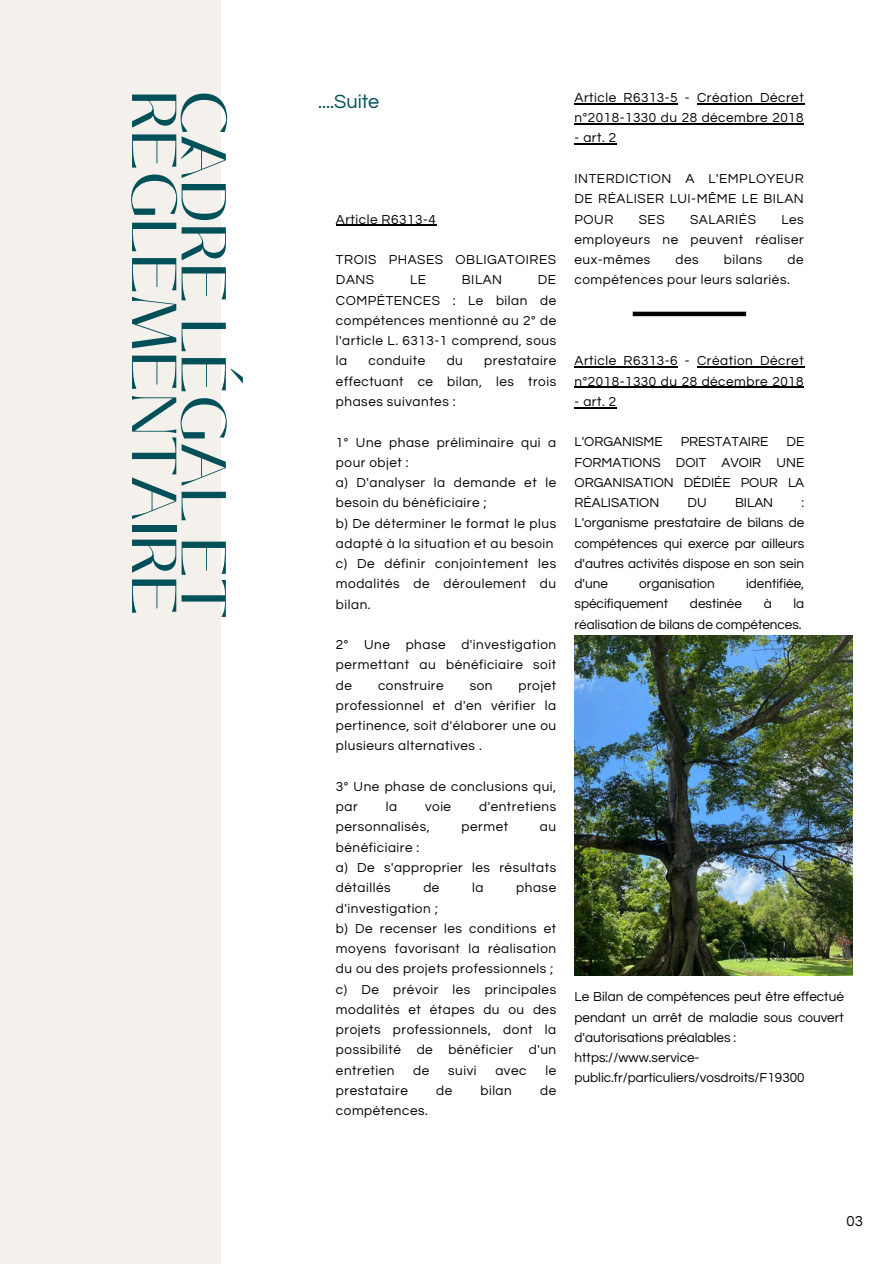
<style>
.page{position:relative;width:894px;height:1264px;background:#fff}
.page>*{position:absolute;margin:0;border:0;box-sizing:border-box;transform-origin:0 0}
.t1{font:63px/49.5px "Black Mango";color:#005059}
.t2{font:19.8px "Questrial";color:#005059}
.t3{font:15px "Questrial";color:#000}
.t4{font:13.5px/20.2px "Questrial";letter-spacing:.04em;color:#000;text-align:justify}
.t5{font:13.5px/20.2px "Questrial";color:#000;text-align:right}
</style>
<div class="page">
<div style="left:0;top:0;width:220px;height:1263px;background:#f4f0ec"></div>
<img style="left:574px;top:636px;width:278px;height:339px">
<hr style="left:336px;top:225px;width:100px;height:1px;background:#000">
<hr style="left:574px;top:103px;width:104px;height:1px;background:#000">
<hr style="left:696px;top:103px;width:108px;height:1px;background:#000">
<hr style="left:574px;top:123px;width:230px;height:1px;background:#000">
<hr style="left:574px;top:144px;width:42px;height:1px;background:#000">
<hr style="left:574px;top:366px;width:104px;height:1px;background:#000">
<hr style="left:696px;top:366px;width:108px;height:1px;background:#000">
<hr style="left:574px;top:387px;width:230px;height:1px;background:#000">
<hr style="left:574px;top:407px;width:42px;height:1px;background:#000">
<hr style="left:632px;top:312px;width:114px;height:4px;background:#000">
<p class="t1" style="left:228px;top:90px;width:529px;rotate:90deg">CADRE LÉGAL ET<br>RÈGLEMENTAIRE</p>
<p class="t2" style="left:318px;top:91px;width:63px">....Suite</p>
<p class="t4" style="left:336px;top:209px;width:101px">Article R6313-4</p>
<p class="t4" style="left:336px;top:250px;width:222px">TROIS PHASES OBLIGATOIRES<br>DANS</p>
<p class="t4" style="left:336px;top:270px;width:222px;text-indent:202px">DE COMPÉTENCES : Le bilan de compétences mentionné au 2° de l'article L. 6313-1 comprend, sous la</p>
<p class="t4" style="left:410px;top:270px;width:17px">LE</p>
<p class="t4" style="left:461px;top:270px;width:42px">BILAN</p>
<p class="t4" style="left:368px;top:351px;width:58px">conduite</p>
<p class="t4" style="left:446px;top:351px;width:18px">du</p>
<p class="t4" style="left:336px;top:351px;width:222px;text-indent:148px">prestataire effectuant ce bilan, les trois phases suivantes :</p>
<p class="t4" style="left:336px;top:432px;width:222px">1° Une phase préliminaire qui a pour objet :</p>
<p class="t4" style="left:336px;top:473px;width:222px">a) D'analyser la demande et le besoin du bénéficiaire ;</p>
<p class="t4" style="left:336px;top:513px;width:222px">b) De déterminer le format le plus adapté à la situation et au besoin</p>
<p class="t4" style="left:336px;top:554px;width:222px">c) De définir conjointement les modalités de déroulement du bilan.</p>
<p class="t4" style="left:336px;top:635px;width:222px">2° Une phase d'investigation permettant au bénéficiaire soit de</p>
<p class="t4" style="left:336px;top:675px;width:222px;text-indent:182px">projet professionnel et d'en vérifier la pertinence, soit d'élaborer une ou plusieurs alternatives .</p>
<p class="t4" style="left:336px;top:776px;width:222px">3° Une phase de conclusions qui, par</p>
<p class="t4" style="left:378px;top:675px;width:67px">construire</p>
<p class="t4" style="left:469px;top:675px;width:24px">son</p>
<p class="t4" style="left:385px;top:797px;width:13px">la</p>
<p class="t4" style="left:425px;top:797px;width:28px">voie</p>
<p class="t4" style="left:479px;top:797px;width:79px">d'entretiens</p>
<p class="t4" style="left:336px;top:817px;width:95px">personnalisés,</p>
<p class="t4" style="left:461px;top:817px;width:48px">permet</p>
<p class="t4" style="left:540px;top:817px;width:18px">au</p>
<p class="t4" style="left:336px;top:837px;width:85px">bénéficiaire :</p>
<p class="t4" style="left:336px;top:857px;width:222px">a) De s'approprier les résultats détaillés</p>
<p class="t4" style="left:423px;top:878px;width:18px">de</p>
<p class="t4" style="left:472px;top:878px;width:13px">la</p>
<p class="t4" style="left:516px;top:878px;width:41px">phase</p>
<p class="t4" style="left:336px;top:898px;width:104px">d'investigation ;</p>
<p class="t4" style="left:336px;top:918px;width:222px">b) De recenser les conditions et moyens favorisant la réalisation du ou des projets professionnels ;</p>
<p class="t4" style="left:336px;top:979px;width:222px">c) De prévoir les principales modalités et étapes du ou des projets professionnels, dont la possibilité de bénéficier d'un entretien</p>
<p class="t4" style="left:413px;top:1060px;width:18px">de</p>
<p class="t4" style="left:448px;top:1060px;width:30px">suivi</p>
<p class="t4" style="left:495px;top:1060px;width:33px">avec</p>
<p class="t4" style="left:545px;top:1060px;width:12px">le</p>
<p class="t4" style="left:336px;top:1080px;width:73px">prestataire</p>
<p class="t4" style="left:436px;top:1080px;width:18px">de</p>
<p class="t4" style="left:480px;top:1080px;width:33px">bilan</p>
<p class="t4" style="left:540px;top:1080px;width:18px">de</p>
<p class="t4" style="left:336px;top:1100px;width:93px">compétences.</p>
<p class="t4" style="left:574px;top:88px;width:230px">Article R6313-5 - Création Décret n°2018-1330 du 28 décembre 2018</p>
<p class="t4" style="left:574px;top:128px;width:43px">- art. 2</p>
<p class="t4" style="left:574px;top:169px;width:230px">INTERDICTION A L'EMPLOYEUR DE RÉALISER LUI-MÊME LE BILAN POUR</p>
<p class="t4" style="left:638px;top:209px;width:27px">SES</p>
<p class="t4" style="left:690px;top:209px;width:67px">SALARIÉS</p>
<p class="t4" style="left:574px;top:209px;width:230px;text-indent:207px">Les employeurs ne peuvent réaliser eux-mêmes</p>
<p class="t4" style="left:574px;top:250px;width:230px;text-indent:213px">de compétences pour leurs salariés.</p>
<p class="t4" style="left:675px;top:250px;width:25px">des</p>
<p class="t4" style="left:723px;top:250px;width:40px">bilans</p>
<p class="t4" style="left:574px;top:351px;width:230px">Article R6313-6 - Création Décret n°2018-1330 du 28 décembre 2018</p>
<p class="t4" style="left:574px;top:391px;width:43px">- art. 2</p>
<p class="t5" style="left:574px;top:432px;width:90px">L'ORGANISME</p>
<p class="t5" style="left:680px;top:432px;width:89px">PRESTATAIRE</p>
<p class="t4" style="left:574px;top:432px;width:231px;text-indent:212px">DE FORMATIONS DOIT AVOIR UNE ORGANISATION DÉDIÉE POUR LA RÉALISATION</p>
<p class="t4" style="left:687px;top:493px;width:21px">DU</p>
<p class="t4" style="left:734px;top:493px;width:40px">BILAN</p>
<p class="t4" style="left:574px;top:493px;width:231px;text-indent:227px">:<br>L'organisme prestataire de bilans de compétences qui exerce par ailleurs d'autres activités dispose en son sein d'une</p>
<p class="t5" style="left:639px;top:574px;width:77px">organisation</p>
<p class="t5" style="left:746px;top:574px;width:60px">identifiée,</p>
<p class="t5" style="left:574px;top:594px;width:95px">spécifiquement</p>
<p class="t5" style="left:689px;top:594px;width:53px">destinée</p>
<p class="t4" style="left:763px;top:594px;width:10px">à</p>
<p class="t5" style="left:574px;top:594px;width:231px">la<br>réalisation de bilans de compétences.</p>
<p class="t4" style="left:574px;top:987px;width:271px">Le Bilan de compétences peut être effectué pendant un arrêt de maladie sous couvert d'autorisations préalables :</p>
<p class="t5" style="left:574px;top:1047px;width:231px;text-align:left">https://www.service&shy;public.fr/particuliers/vosdroits/F19300</p>
<p class="t3" style="left:846px;top:1213px;width:18px">03</p>
</div>
